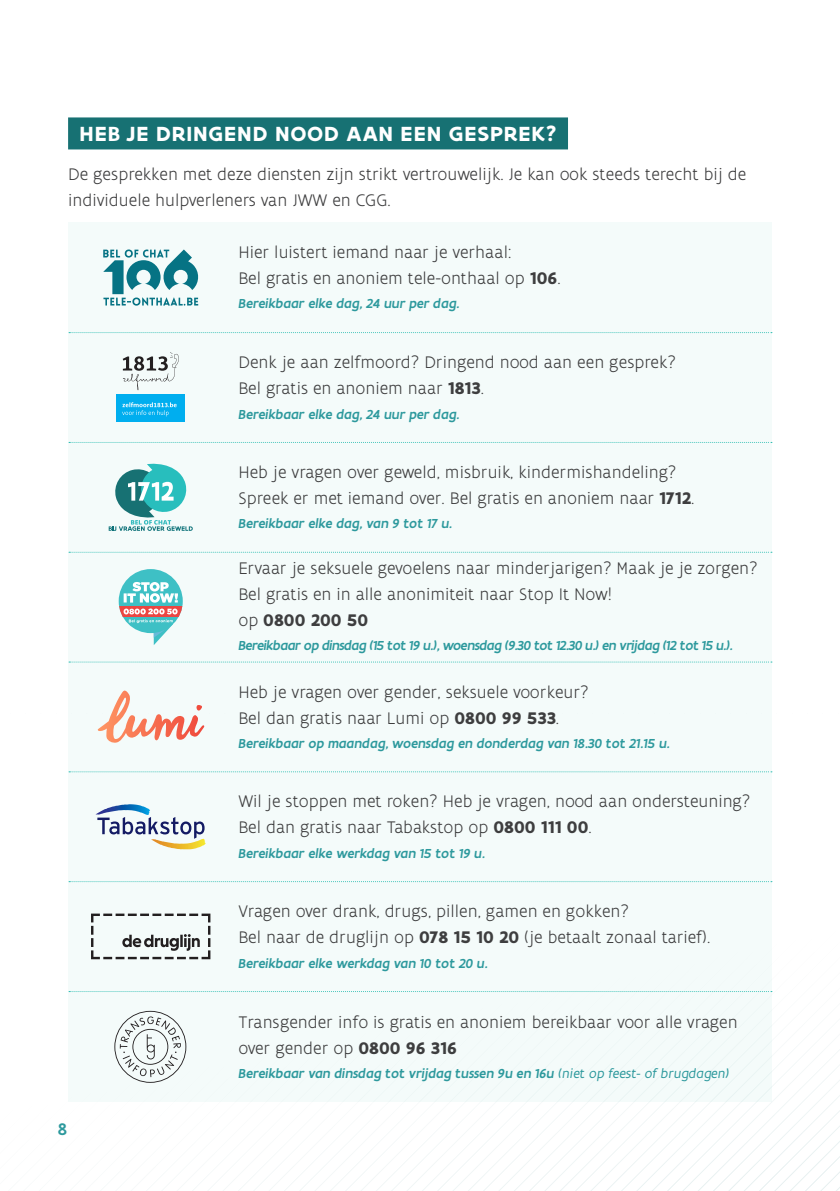
<style>
.page{position:relative;width:840px;height:1191px;background:#fff}
.page>*{position:absolute;margin:0;border:0;box-sizing:border-box;transform-origin:0 0}
.titel{font:700 22px "Flanders Art Sans";letter-spacing:.04em;color:#fff}
.plat{font:300 18px/26px "Flanders Art Sans";color:#3e3e3f}
.t1{font:500 18px "Flanders Art Sans";color:#2d999d}
.tabel_groen{font:italic 500 14px "Flanders Art Sans";color:#2d999d}
.tabel_groen-2{font:italic 500 14px "Flanders Art Sans";letter-spacing:-.03em;color:#2d999d}
.s1{font-weight:700}
.s2{font-weight:400}
</style>
<div class="page">
<div style="left:68px;top:222px;width:703px;height:879px;background:#f4fbfa"></div>
<svg style="left:69px;top:332px;width:702px;height:1px"></svg>
<svg style="left:69px;top:442px;width:702px;height:1px"></svg>
<svg style="left:69px;top:552px;width:702px;height:1px"></svg>
<svg style="left:69px;top:661px;width:702px;height:1px"></svg>
<svg style="left:103px;top:249px;width:95px;height:57px"></svg>
<svg style="left:123px;top:352px;width:56px;height:38px"></svg>
<div style="left:116px;top:395px;width:69px;height:27px;background:#00aeef"></div>
<svg style="left:122px;top:402px;width:54px;height:14px"></svg>
<div style="left:119px;top:569px;width:64px;height:64px;background:#3ec0c5;border-radius:50%"></div>
<svg style="left:119px;top:582px;width:64px;height:63px"></svg>
<svg style="left:109px;top:464px;width:84px;height:67px"></svg>
<div style="left:68px;top:117px;width:499px;height:32px;background:#177173"></div>
<svg style="left:68px;top:690px;width:771px;height:501px"></svg>
<p class="titel" style="left:79px;top:120px;width:479px">HEB JE DRINGEND NOOD AAN EEN GESPREK?</p>
<p class="plat" style="left:68px;top:161px;width:679px">De gesprekken met deze diensten zijn strikt vertrouwelijk. Je kan ook steeds terecht bij de individuele hulpverleners van JWW en CGG.</p>
<p class="plat" style="left:238px;top:239px;width:274px">Hier luistert iemand naar je verhaal:</p>
<p class="plat" style="left:238px;top:265px;width:323px">Bel gratis en anoniem tele-onthaal op <span class="s1">106</span>.</p>
<p class="tabel_groen" style="left:238px;top:295px;width:222px">Bereikbaar elke dag, 24 uur per dag.</p>
<p class="plat" style="left:238px;top:349px;width:439px">Denk je aan zelfmoord? Dringend nood aan een gesprek?</p>
<p class="plat" style="left:238px;top:375px;width:247px">Bel gratis en anoniem naar <span class="s1">1813</span>.</p>
<p class="tabel_groen" style="left:238px;top:405px;width:222px">Bereikbaar elke dag, 24 uur per dag.</p>
<p class="plat" style="left:238px;top:459px;width:439px">Heb je vragen over geweld, misbruik, kindermishandeling?</p>
<p class="plat" style="left:238px;top:485px;width:457px">Spreek er met iemand over. Bel gratis en anoniem naar <span class="s1">1712</span>.</p>
<p class="tabel_groen" style="left:238px;top:515px;width:215px">Bereikbaar elke dag, van 9 tot 17 u.</p>
<p class="plat" style="left:238px;top:555px;width:520px">Ervaar je seksuele gevoelens naar minderjarigen? Maak je je zorgen?<br>Bel gratis en in alle anonimiteit naar Stop It Now!<br>op <span class="s1">0800 200 50</span></p>
<p class="tabel_groen-2" style="left:238px;top:637px;width:495px">Bereikbaar op dinsdag (15 tot 19 u.), woensdag (9.30 tot 12.30 u.) en vrijdag (12 tot 15 u.).</p>
<p class="plat" style="left:238px;top:678px;width:352px">Heb je vragen over gender, seksuele voorkeur?</p>
<p class="plat" style="left:238px;top:704px;width:322px">Bel dan gratis naar Lumi op <span class="s1">0800 99 533</span>.</p>
<p class="tabel_groen" style="left:238px;top:735px;width:432px">Bereikbaar op maandag, woensdag en donderdag van 18.30 tot 21.15 u.</p>
<p class="plat" style="left:238px;top:788px;width:513px">Wil je stoppen met roken? Heb je vragen, nood aan ondersteuning?<br>Bel dan gratis naar Tabakstop op <span class="s1">0800 111 00</span>.</p>
<p class="tabel_groen" style="left:238px;top:844px;width:248px">Bereikbaar elke werkdag van 15 tot 19 u.</p>
<p class="plat" style="left:238px;top:898px;width:392px">Vragen over drank, drugs, pillen, gamen en gokken?</p>
<p class="plat" style="left:238px;top:924px;width:473px">Bel naar de druglijn op <span class="s1">078 15 10 20</span> (je betaalt zonaal tarief).</p>
<p class="tabel_groen" style="left:238px;top:954px;width:251px">Bereikbaar elke werkdag van 10 tot 20 u.</p>
<p class="t1" style="left:58px;top:1117px;width:11px">8</p>
<p class="plat" style="left:238px;top:1008px;width:500px">Transgender info is gratis en anoniem bereikbaar voor alle vragen over gender op <span class="s1">0800 96 316</span></p>
<p class="tabel_groen" style="left:238px;top:1065px;width:492px">Bereikbaar van dinsdag tot vrijdag tussen 9u en 16u <span class="s2">(niet op feest- of brugdagen)</span></p>
</div>
